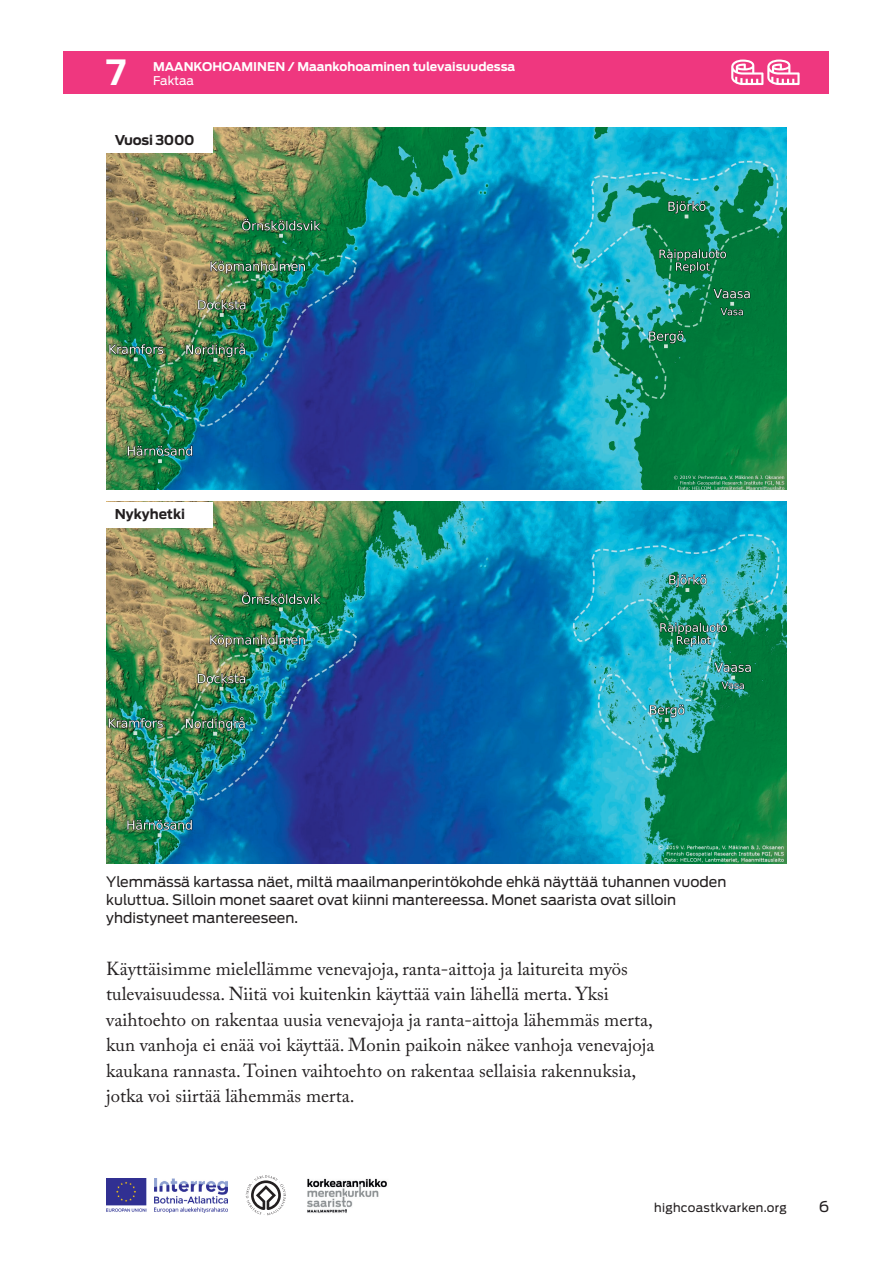
<style>
.page{position:relative;width:893px;height:1263px;background:#fff}
.page>*{position:absolute;margin:0;border:0;box-sizing:border-box;transform-origin:0 0}
.t1{font:700 34.5px "Antenna";color:#fff}
.t2{font:18.75px/25.5px "Adobe Caslon Pro";color:#231f20}
.t3{font:15px "Antenna";color:#231f20}
.t4{font:14.25px/18px "Antenna";color:#231f20}
.t5{font:700 13.5px "Antenna";letter-spacing:-.01em;color:#231f20}
.t6{font:700 12px "Antenna";color:#fff}
.t7{font:12px "Antenna";letter-spacing:.025em;color:#231f20}
.t8{font:12px "Antenna";letter-spacing:-.01em;color:#fff}
</style>
<div class="page">
<div style="left:64px;top:51px;width:765px;height:43px;background:#ef377f"></div>
<svg style="left:731px;top:60px;width:69px;height:25px"></svg>
<img style="left:106px;top:1178px;width:122px;height:34px">
<svg style="left:246px;top:1175px;width:40px;height:40px"></svg>
<img style="left:307px;top:1178px;width:80px;height:35px">
<img style="left:106px;top:502px;width:681px;height:361px">
<img style="left:106px;top:128px;width:681px;height:361px">
<div style="left:106px;top:128px;width:107px;height:25px;background:#fff"></div>
<div style="left:106px;top:502px;width:107px;height:25px;background:#fff"></div>
<h1 class="t1" style="left:106px;top:52px;width:22px">7</h1>
<p class="t6" style="left:153px;top:60px;width:364px">MAANKOHOAMINEN / Maankohoaminen tulevaisuudessa</p>
<p class="t8" style="left:153px;top:73px;width:43px">Faktaa</p>
<p class="t5" style="left:115px;top:132px;width:81px">Vuosi 3000</p>
<p class="t5" style="left:115px;top:506px;width:72px">Nykyhetki</p>
<p class="t4" style="left:106px;top:873px;width:622px">Ylemmässä kartassa näet, miltä maailmanperintökohde ehkä näyttää tuhannen vuoden kuluttua. Silloin monet saaret ovat kiinni mantereessa. Monet saarista ovat silloin yhdistyneet mantereeseen.</p>
<p class="t2" style="left:106px;top:956px;width:549px">Käyttäisimme mielellämme venevajoja, ranta-aittoja ja laitureita myös tulevaisuudessa. Niitä voi kuitenkin käyttää vain lähellä merta. Yksi vaihtoehto on rakentaa uusia venevajoja ja ranta-aittoja lähemmäs merta, kun vanhoja ei enää voi käyttää. Monin paikoin näkee vanhoja venevajoja kaukana rannasta. Toinen vaihtoehto on rakentaa sellaisia rakennuksia, jotka voi siirtää lähemmäs merta.</p>
<p class="t7" style="left:654px;top:1200px;width:134px">highcoastkvarken.org</p>
<p class="t3" style="left:819px;top:1197px;width:12px">6</p>
</div>
